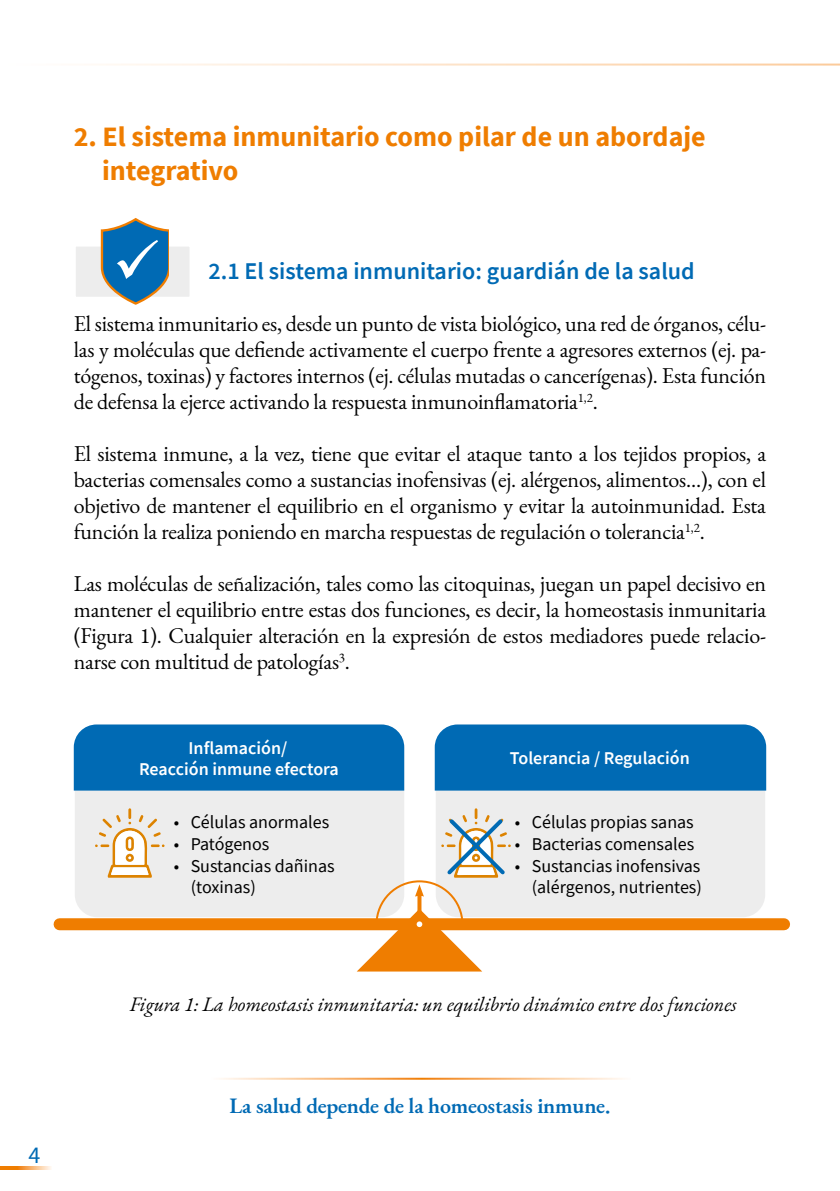
<style>
.page{position:relative;width:840px;height:1191px;background:#fff}
.page>*{position:absolute;margin:0;border:0;box-sizing:border-box;transform-origin:0 0}
.t1{font:700 28px/34px "Source Sans Pro";color:#ef7d00}
.t2{font:600 24px "Source Sans Pro";color:#006ab4}
.t3{font:24px "Source Sans Pro";color:#006ab4}
.t4{font:22px/26px "EB Garamond";letter-spacing:-.01em;color:#000;text-align:justify}
.t5{font:600 22px "EB Garamond";letter-spacing:-.01em;color:#006ab4}
.t6{font:italic 20px "EB Garamond";color:#000}
.t7{font:18px/21.6px "Source Sans Pro";color:#000;text-align:right}
.t8{font:600 18px/21.6px "Source Sans Pro";color:#fff;text-align:center}
</style>
<div class="page">
<svg style="left:0;top:1166px;width:51px;height:3px"></svg>
<div style="left:75px;top:724px;width:329px;height:193px;background:#ededed;border-radius:23px"></div>
<div style="left:435px;top:724px;width:329px;height:193px;background:#ededed;border-radius:23px"></div>
<div style="left:434px;top:724px;width:331px;height:66px;background:#006ab4"></div>
<div style="left:74px;top:724px;width:330px;height:66px;background:#006ab4"></div>
<svg style="left:95px;top:808px;width:69px;height:69px"></svg>
<div style="left:60px;top:918px;width:723px;height:12px;background:#ef7d00"></div>
<svg style="left:356px;top:808px;width:154px;height:163px"></svg>
<svg style="left:76px;top:218px;width:113px;height:87px"></svg>
<p class="t1" style="left:102px;top:119px;width:604px;text-indent:-28px">2. El sistema inmunitario como pilar de un abordaje integrativo</p>
<p class="t2" style="left:208px;top:255px;width:487px">2.1 El sistema inmunitario: guardián de la salud</p>
<p class="t4" style="left:74px;top:311px;width:693px">El sistema inmunitario es, desde un punto de vista biológico, una red de órganos, célu&shy;las y moléculas que defiende activamente el cuerpo frente a agresores externos (ej. pa&shy;tógenos, toxinas) y factores internos (ej. células mutadas o cancerígenas). Esta función de defensa la ejerce activando la respuesta inmunoinflamatoria<sup>1,2</sup>.</p>
<p class="t4" style="left:74px;top:441px;width:693px">El sistema inmune, a la vez, tiene que evitar el ataque tanto a los tejidos propios, a bacterias comensales como a sustancias inofensivas (ej. alérgenos, alimentos…), con el objetivo de mantener el equilibrio en el organismo y evitar la autoinmunidad. Esta función la realiza poniendo en marcha respuestas de regulación o tolerancia<sup>1,2</sup>.</p>
<p class="t4" style="left:74px;top:571px;width:693px">Las moléculas de señalización, tales como las citoquinas, juegan un papel decisivo en mantener el equilibrio entre estas dos funciones, es decir, la homeostasis inmunitaria (Figura 1). Cualquier alteración en la expresión de estos mediadores puede relacio&shy;narse con multitud de patologías<sup>3</sup>.</p>
<p class="t8" style="left:139px;top:736px;width:201px">Inflamación/<br>Reacción inmune efectora</p>
<p class="t7" style="left:173px;top:811px;width:157px">• Células anormales</p>
<p class="t7" style="left:173px;top:833px;width:97px">• Patógenos</p>
<p class="t7" style="left:190px;top:854px;width:145px;text-align:left;text-indent:-17px">• Sustancias dañinas (toxinas)</p>
<p class="t8" style="left:509px;top:747px;width:181px">Tolerancia / Regulación</p>
<p class="t7" style="left:514px;top:811px;width:180px">• Células propias sanas</p>
<p class="t7" style="left:514px;top:833px;width:181px">• Bacterias comensales</p>
<p class="t7" style="left:514px;top:854px;width:189px">• Sustancias inofensivas (alérgenos, nutrientes)</p>
<p class="t3" style="left:28px;top:1139px;width:13px">4</p>
<p class="t6" style="left:130px;top:991px;width:608px">Figura 1: La homeostasis inmunitaria: un equilibrio dinámico entre dos funciones</p>
<p class="t5" style="left:229px;top:1090px;width:382px">La salud depende de la homeostasis inmune.</p>
</div>
